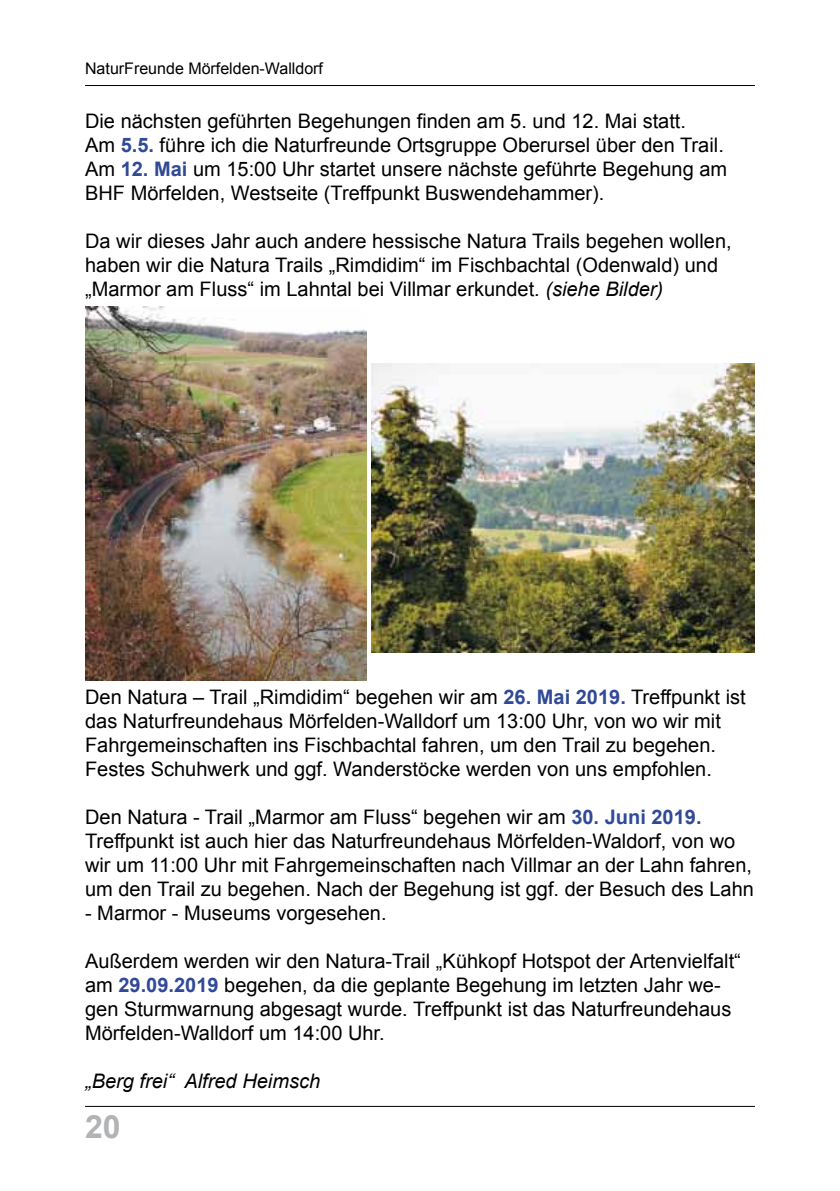
<style>
.page{position:relative;width:840px;height:1191px;background:#fff}
.page>*{position:absolute;margin:0;border:0;box-sizing:border-box;transform-origin:0 0}
.t1{font:700 32px "Arial";color:#b1b3b4}
.t2{font:20px/24px "Arial";color:#000}
.t3{font:italic 20px "Arial";color:#000}
.t4{font:16px "Arial";color:#000}
.s1{font-weight:700;color:#314a97}
.s2{font-style:italic}
</style>
<div class="page">
<hr style="left:85px;top:85px;width:669px;height:1px;background:#000">
<hr style="left:85px;top:1106px;width:669px;height:1px;background:#000">
<img style="left:85px;top:306px;width:281px;height:375px">
<img style="left:371px;top:363px;width:383px;height:289px">
<p class="t4" style="left:85px;top:58px;width:239px">NaturFreunde Mörfelden-Walldorf</p>
<p class="t2" style="left:85px;top:109px;width:643px">Die nächsten geführten Begehungen finden am 5. und 12. Mai statt.<br>Am <span class="s1">5.5.</span> führe ich die Naturfreunde Ortsgruppe Oberursel über den Trail.<br>Am <span class="s1">12. Mai</span> um 15:00 Uhr startet unsere nächste geführte Begehung am BHF Mörfelden, Westseite (Treffpunkt Buswendehammer).</p>
<p class="t2" style="left:85px;top:229px;width:647px">Da wir dieses Jahr auch andere hessische Natura Trails begehen wollen, haben wir die Natura Trails „Rimdidim“ im Fischbachtal (Odenwald) und „Marmor am Fluss“ im Lahntal bei Villmar erkundet. <span class="s2">(siehe Bilder)</span></p>
<p class="t2" style="left:85px;top:685px;width:661px">Den Natura – Trail „Rimdidim“ begehen wir am <span class="s1">26. Mai 2019.</span> Treffpunkt ist das Naturfreundehaus Mörfelden-Walldorf um 13:00 Uhr, von wo wir mit Fahrgemeinschaften ins Fischbachtal fahren, um den Trail zu begehen.<br>Festes Schuhwerk und ggf. Wanderstöcke werden von uns empfohlen.</p>
<p class="t2" style="left:85px;top:805px;width:670px">Den Natura - Trail „Marmor am Fluss“ begehen wir am <span class="s1">30. Juni 2019.<br></span>Treffpunkt ist auch hier das Naturfreundehaus Mörfelden-Waldorf, von wo wir um 11:00 Uhr mit Fahrgemeinschaften nach Villmar an der Lahn fahren, um den Trail zu begehen. Nach der Begehung ist ggf. der Besuch des Lahn</p>
<p class="t2" style="left:85px;top:901px;width:303px">- Marmor - Museums vorgesehen.</p>
<p class="t2" style="left:85px;top:949px;width:657px">Außerdem werden wir den Natura-Trail „Kühkopf Hotspot der Artenvielfalt“ am <span class="s1">29.09.2019</span> begehen, da die geplante Begehung im letzten Jahr we&shy;gen Sturmwarnung abgesagt wurde. Treffpunkt ist das Naturfreundehaus Mörfelden-Walldorf um 14:00 Uhr.</p>
<p class="t3" style="left:85px;top:1068px;width:236px">„Berg frei“ Alfred Heimsch</p>
<h1 class="t1" style="left:85px;top:1105px;width:37px">20</h1>
</div>
